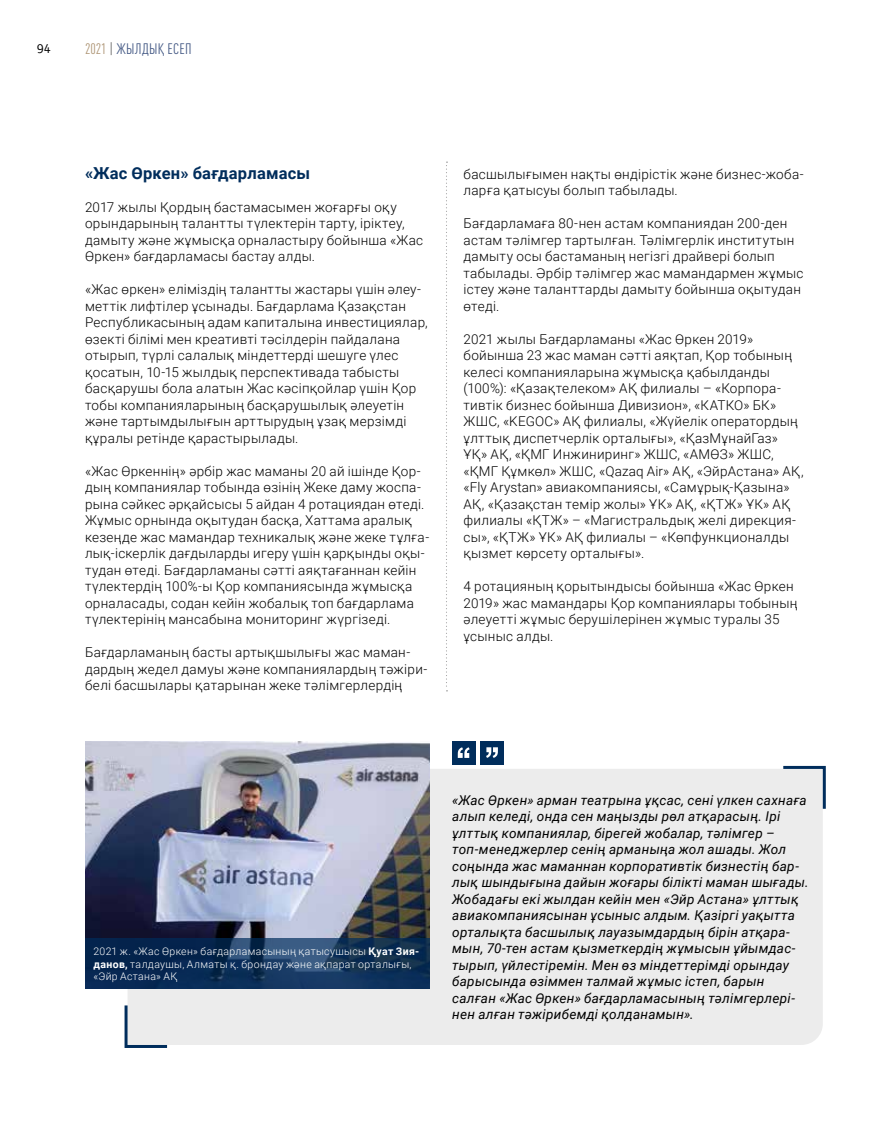
<style>
.page{position:relative;width:893px;height:1127px;background:#fff}
.page>*{position:absolute;margin:0;border:0;box-sizing:border-box;transform-origin:0 0}
.t1{font:700 16.5px "Roboto";letter-spacing:.01em;color:#002d5c}
.t2{font:condensed 15px "DIN Pro";letter-spacing:.02em;color:#455a85}
.t3{font:300 13.5px/16.5px "Roboto";letter-spacing:.02em;color:#000}
.t4{font:italic 13.5px/16.5px "Roboto";letter-spacing:.02em;color:#000}
.t5{font:300 13.5px "Cignika";color:#000}
.t6{font:300 10.5px/12.6px "Roboto";letter-spacing:.03em;color:#fff}
.s1{color:#ae9575}
.s2{color:#6e6e6e}
.s3{font-weight:700}
</style>
<div class="page">
<div style="left:128px;top:769px;width:695px;height:276px;background:#ececec"></div>
<svg style="left:446px;top:162px;width:1px;height:529px"></svg>
<div style="left:452px;top:741px;width:23px;height:23px;background:#002d5c"></div>
<svg style="left:458px;top:747px;width:12px;height:11px"></svg>
<div style="left:480px;top:741px;width:23px;height:23px;background:#002d5c"></div>
<svg style="left:486px;top:747px;width:12px;height:11px"></svg>
<svg style="left:780px;top:765px;width:46px;height:47px;background:#d1d6dc"></svg>
<svg style="left:124px;top:1002px;width:46px;height:46px;background:#d0d6db"></svg>
<img style="left:85px;top:741px;width:344px;height:198px">
<svg style="left:85px;top:939px;width:344px;height:50px;background:#103159"></svg>
<p class="t5" style="left:37px;top:41px;width:16px">94</p>
<p class="t2" style="left:85px;top:38px;width:108px"><span class="s1">2021</span> <span class="s2">|</span> ЖЫЛДЫҚ ЕСЕП</p>
<p class="t1" style="left:85px;top:161px;width:227px">«Жас Өркен» бағдарламасы</p>
<p class="t3" style="left:85px;top:198px;width:340px">2017 жылы Қордың бастамасымен жоғарғы оқу орындарының талантты түлектерін тарту, іріктеу, дамыту және жұмысқа орналастыру бойынша «Жас Өркен» бағдарламасы бастау алды.</p>
<p class="t3" style="left:85px;top:281px;width:344px">«Жас өркен» еліміздің талантты жастары үшін әлеу&shy;меттік лифтілер ұсынады. Бағдарлама Қазақстан Республикасының адам капиталына инвестициялар, өзекті білімі мен креативті тәсілдерін пайдалана отырып, түрлі салалық міндеттерді шешуге үлес қосатын, 10-15 жылдық перспективада табысты басқарушы бола алатын Жас кәсіпқойлар үшін Қор тобы компанияларының басқарушылық әлеуетін және тартымдылығын арттырудың ұзақ мерзімді құралы ретінде қарастырылады.</p>
<p class="t3" style="left:85px;top:462px;width:346px">«Жас Өркеннің» әрбір жас маманы 20 ай ішінде Қор&shy;дың компаниялар тобында өзінің Жеке даму жоспа&shy;рына сәйкес әрқайсысы 5 айдан 4 ротациядан өтеді.<br>Жұмыс орнында оқытудан басқа, Хаттама аралық кезеңде жас мамандар техникалық және жеке тұлға&shy;лық-іскерлік дағдыларды игеру үшін қарқынды оқы&shy;тудан өтеді. Бағдарламаны сәтті аяқтағаннан кейін түлектердің 100%-ы Қор компаниясында жұмысқа орналасады, содан кейін жобалық топ бағдарлама түлектерінің мансабына мониторинг жүргізеді.</p>
<p class="t3" style="left:85px;top:644px;width:344px">Бағдарламаның басты артықшылығы жас маман&shy;дардың жедел дамуы және компаниялардың тәжіри&shy;белі басшылары қатарынан жеке тәлімгерлердің</p>
<p class="t3" style="left:463px;top:165px;width:342px">басшылығымен нақты өндірістік және бизнес-жоба&shy;ларға қатысуы болып табылады.</p>
<p class="t3" style="left:463px;top:215px;width:342px">Бағдарламаға 80-нен астам компаниядан 200-ден астам тәлімгер тартылған. Тәлімгерлік институтын дамыту осы бастаманың негізгі драйвері болып табылады. Әрбір тәлімгер жас мамандармен жұмыс істеу және таланттарды дамыту бойынша оқытудан өтеді.</p>
<p class="t3" style="left:463px;top:330px;width:342px">2021 жылы Бағдарламаны «Жас Өркен 2019» бойынша 23 жас маман сәтті аяқтап, Қор тобының келесі компанияларына жұмысқа қабылданды (100%): «Қазақтелеком» АҚ филиалы – «Корпора&shy;тивтік бизнес бойынша Дивизион», «КАТКО» БК» ЖШС, «KEGOC» АҚ филиалы, «Жүйелік оператордың ұлттық диспетчерлік орталығы», «ҚазМұнайГаз» ҰҚ» АҚ, «ҚМГ Инжиниринг» ЖШС, «АМӨЗ» ЖШС, «ҚМГ Құмкөл» ЖШС, «Qazaq Air» АҚ, «ЭйрАстана» АҚ, «Fly Arystan» авиакомпаниясы, «Самұрық-Қазына» АҚ, «Қазақстан темір жолы» ҰК» АҚ, «ҚТЖ» ҰК» АҚ филиалы «ҚТЖ» – «Магистральдық желі дирекция&shy;сы», «ҚТЖ» ҰК» АҚ филиалы – «Көпфункционалды қызмет көрсету орталығы».</p>
<p class="t3" style="left:463px;top:578px;width:335px">4 ротацияның қорытындысы бойынша «Жас Өркен 2019» жас мамандары Қор компаниялары тобының әлеуетті жұмыс берушілерінен жұмыс туралы 35 ұсыныс алды.</p>
<p class="t6" style="left:94px;top:944px;width:326px">2021 ж. «Жас Өркен» бағдарламасының қатысушысы <span class="s3">Қуат Зия&shy;данов,</span> талдаушы, Алматы қ. брондау және ақпарат орталығы, «Эйр Астана» АҚ</p>
<p class="t4" style="left:452px;top:791px;width:358px">«Жас Өркен» арман театрына ұқсас, сені үлкен сахнаға алып келеді, онда сен маңызды рөл атқарасың. Ірі ұлттық компаниялар, бірегей жобалар, тәлімгер – топ-менеджерлер сенің арманыңа жол ашады. Жол соңында жас маманнан корпоративтік бизнестің бар&shy;лық шындығына дайын жоғары білікті маман шығады.<br>Жобадағы екі жылдан кейін мен «Эйр Астана» ұлттық авиакомпаниясынан ұсыныс алдым. Қазіргі уақытта орталықта басшылық лауазымдардың бірін атқара&shy;мын, 70-тен астам қызметкердің жұмысын ұйымдас&shy;тырып, үйлестіремін. Мен өз міндеттерімді орындау барысында өзіммен талмай жұмыс істеп, барын салған «Жас Өркен» бағдарламасының тәлімгерлері&shy;нен алған тәжірибемді қолданамын».</p>
</div>
